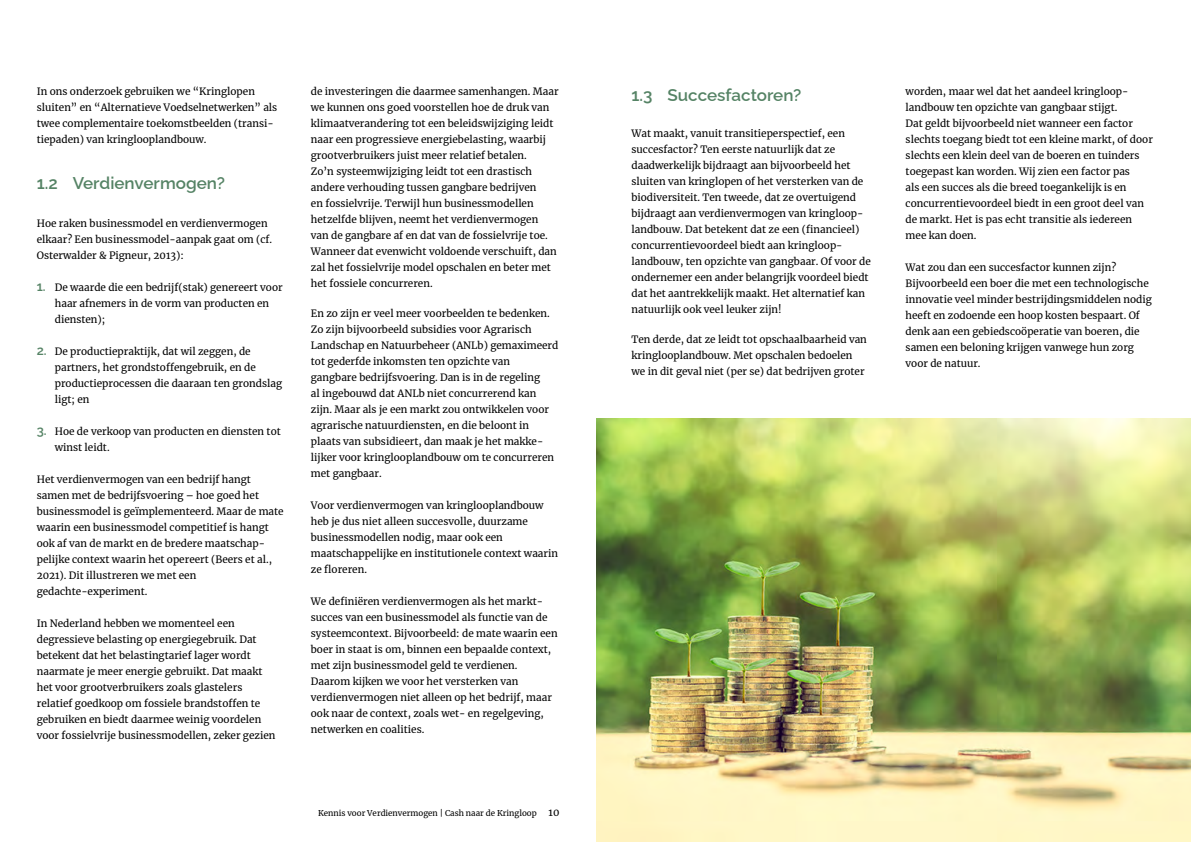
<style>
.page{position:relative;width:1191px;height:842px;background:#fff}
.page>*{position:absolute;margin:0;border:0;box-sizing:border-box;transform-origin:0 0}
.t1{font:600 17px "Raleway";color:#558365}
.t2{font:10px/16px "Merriweather";color:#000}
.t3{font:8px "Merriweather";color:#000}
.s1{font-family:"Raleway";font-weight:600;font-size:13px;color:#558365}
.s2{font-size:10px}
</style>
<div class="page">
<img style="left:596px;top:419px;width:595px;height:423px">
<p class="t2" style="left:37px;top:83px;width:242px">In ons onderzoek gebruiken we “Kringlopen sluiten” en “Alternatieve Voedselnetwerken” als twee complementaire toekomstbeelden (transi&shy;tiepaden) van kringlooplandbouw.</p>
<h1 class="t1" style="left:37px;top:170px;width:190px">1.2 Verdienvermogen?</h1>
<p class="t2" style="left:37px;top:215px;width:237px">Hoe raken businessmodel en verdienvermogen elkaar? Een businessmodel-aanpak gaat om (cf.<br>Osterwalder &amp; Pigneur, 2013):</p>
<p class="t2" style="left:55px;top:279px;width:229px;text-indent:-18px"><span class="s1">1.</span> De waarde die een bedrijf(stak) genereert voor haar afnemers in de vorm van producten en diensten);</p>
<p class="t2" style="left:55px;top:343px;width:229px;text-indent:-18px"><span class="s1">2.</span> De productiepraktijk, dat wil zeggen, de partners, het grondstoffengebruik, en de productieprocessen die daaraan ten grondslag ligt; en</p>
<p class="t2" style="left:55px;top:423px;width:227px;text-indent:-18px"><span class="s1">3.</span> Hoe de verkoop van producten en diensten tot winst leidt.</p>
<p class="t2" style="left:37px;top:471px;width:248px">Het verdienvermogen van een bedrijf hangt samen met de bedrijfsvoering – hoe goed het businessmodel is geïmplementeerd. Maar de mate waarin een businessmodel competitief is hangt ook af van de markt en de bredere maatschap&shy;pelijke context waarin het opereert (Beers et al., 2021). Dit illustreren we met een gedachte-experiment.</p>
<p class="t2" style="left:37px;top:615px;width:240px">In Nederland hebben we momenteel een degressieve belasting op energiegebruik. Dat betekent dat het belastingtarief lager wordt naarmate je meer energie gebruikt. Dat maakt het voor grootverbruikers zoals glastelers relatief goedkoop om fossiele brandstoffen te gebruiken en biedt daarmee weinig voordelen voor fossielvrije businessmodellen, zeker gezien</p>
<p class="t2" style="left:311px;top:83px;width:249px">de investeringen die daarmee samenhangen. Maar we kunnen ons goed voorstellen hoe de druk van klimaatverandering tot een beleidswijziging leidt naar een progressieve energiebelasting, waarbij grootverbruikers juist meer relatief betalen.<br>Zo’n systeemwijziging leidt tot een drastisch andere verhouding tussen gangbare bedrijven<br>en fossielvrije. Terwijl hun businessmodellen hetzelfde blijven, neemt het verdienvermogen van de gangbare af en dat van de fossielvrije toe.<br>Wanneer dat evenwicht voldoende verschuift, dan zal het fossielvrije model opschalen en beter met het fossiele concurreren.</p>
<p class="t2" style="left:311px;top:305px;width:249px">En zo zijn er veel meer voorbeelden te bedenken.<br>Zo zijn bijvoorbeeld subsidies voor Agrarisch Landschap en Natuurbeheer (ANLb) gemaximeerd tot gederfde inkomsten ten opzichte van gangbare bedrijfsvoering. Dan is in de regeling<br>al ingebouwd dat ANLb niet concurrerend kan zijn. Maar als je een markt zou ontwikkelen voor agrarische natuurdiensten, en die beloont in plaats van subsidieert, dan maak je het makke&shy;lijker voor kringlooplandbouw om te concurreren met gangbaar.</p>
<p class="t2" style="left:311px;top:497px;width:249px">Voor verdienvermogen van kringlooplandbouw heb je dus niet alleen succesvolle, duurzame businessmodellen nodig, maar ook een maatschappelijke en institutionele context waarin ze floreren.</p>
<p class="t2" style="left:311px;top:593px;width:248px">We definiëren verdienvermogen als het markt&shy;succes van een businessmodel als functie van de systeemcontext. Bijvoorbeeld: de mate waarin een boer in staat is om, binnen een bepaalde context, met zijn businessmodel geld te verdienen.<br>Daarom kijken we voor het versterken van verdienvermogen niet alleen op het bedrijf, maar ook naar de context, zoals wet- en regelgeving, netwerken en coalities.</p>
<p class="t3" style="left:318px;top:808px;width:243px">Kennis voor Verdienvermogen | Cash naar de Kringloop <span class="s2">10</span></p>
<h1 class="t1" style="left:631px;top:82px;width:171px">1.3 Succesfactoren?</h1>
<p class="t2" style="left:631px;top:125px;width:241px">Wat maakt, vanuit transitieperspectief, een succesfactor? Ten eerste natuurlijk dat ze daadwerkelijk bijdraagt aan bijvoorbeeld het sluiten van kringlopen of het versterken van de biodiversiteit. Ten tweede, dat ze overtuigend bijdraagt aan verdienvermogen van kringloop&shy;landbouw. Dat betekent dat ze een (financieel) concurrentievoordeel biedt aan kringloop&shy;landbouw, ten opzichte van gangbaar. Of voor de ondernemer een ander belangrijk voordeel biedt dat het aantrekkelijk maakt. Het alternatief kan natuurlijk ook veel leuker zijn!</p>
<p class="t2" style="left:631px;top:331px;width:237px">Ten derde, dat ze leidt tot opschaalbaarheid van kringlooplandbouw. Met opschalen bedoelen we in dit geval niet (per se) dat bedrijven groter</p>
<p class="t2" style="left:905px;top:83px;width:249px">worden, maar wel dat het aandeel kringloop&shy;landbouw ten opzichte van gangbaar stijgt.<br>Dat geldt bijvoorbeeld niet wanneer een factor slechts toegang biedt tot een kleine markt, of door slechts een klein deel van de boeren en tuinders toegepast kan worden. Wij zien een factor pas<br>als een succes als die breed toegankelijk is en concurrentievoordeel biedt in een groot deel van de markt. Het is pas echt transitie als iedereen mee kan doen.</p>
<p class="t2" style="left:905px;top:259px;width:248px">Wat zou dan een succesfactor kunnen zijn?<br>Bijvoorbeeld een boer die met een technologische innovatie veel minder bestrijdingsmiddelen nodig heeft en zodoende een hoop kosten bespaart. Of denk aan een gebiedscoöperatie van boeren, die samen een beloning krijgen vanwege hun zorg voor de natuur.</p>
</div>
